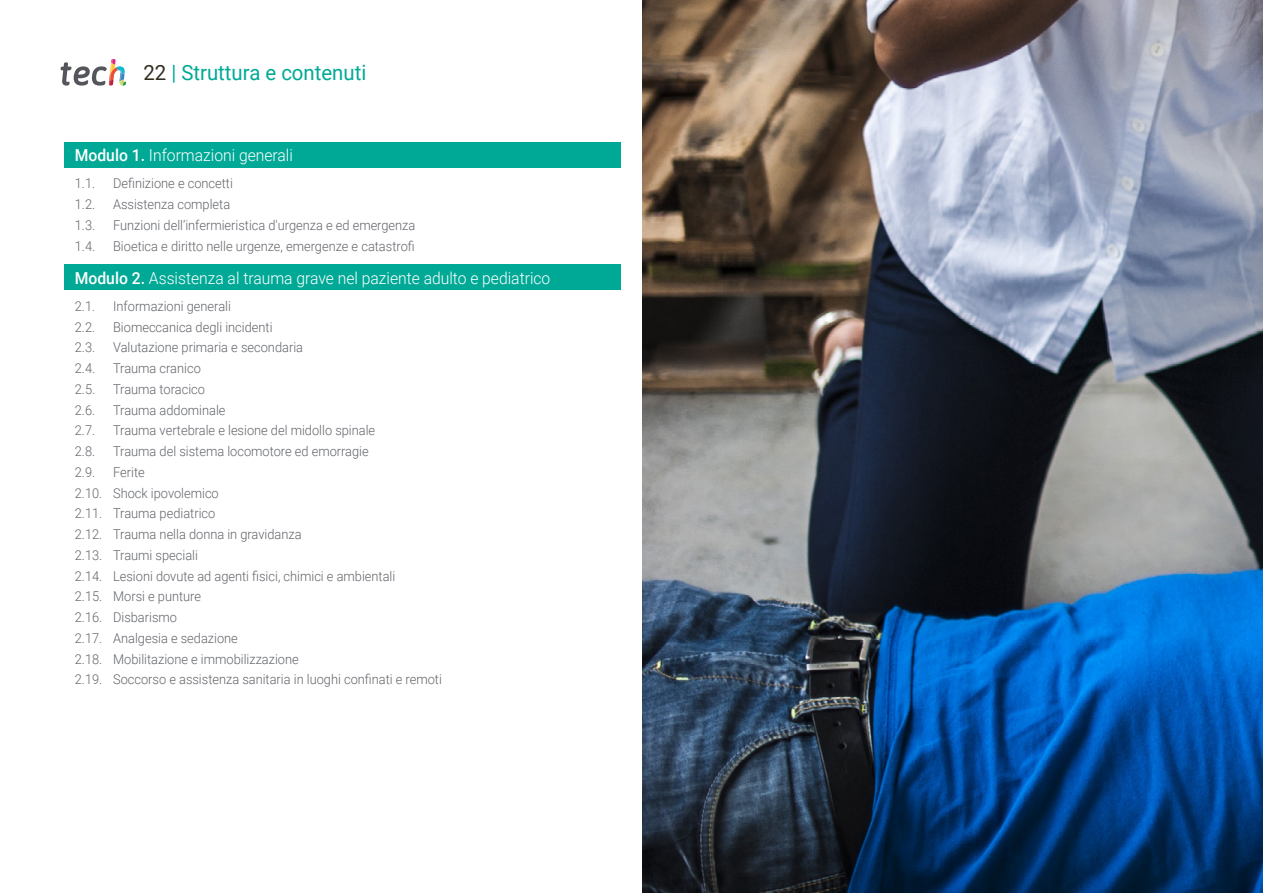
<style>
.page{position:relative;width:1263px;height:893px;background:#fff}
.page>*{position:absolute;margin:0;border:0;box-sizing:border-box;transform-origin:0 0}
.t1{font:21px "Roboto";color:#00a996}
.t2{font:300 16.5px "Roboto";color:#fff;scale:.95 1}
.t3{font:300 13.5px/20.7px "Roboto";color:#61646a;scale:.95 1}
.s1{color:#312e20}
.s2{font-weight:500}
</style>
<div class="page">
<div style="left:64px;top:142px;width:557px;height:25px;background:#00a996"></div>
<div style="left:64px;top:265px;width:557px;height:25px;background:#00a996"></div>
<svg style="left:61px;top:59px;width:65px;height:27px"></svg>
<img style="left:642px;top:0;width:621px;height:893px">
<h1 class="t1" style="left:144px;top:57px;width:224px"><span class="s1">22</span> | Struttura e contenuti</h1>
<p class="t2" style="left:75px;top:144px;width:231px"><span class="s2">Modulo 1.</span> Informazioni generali</p>
<p class="t3" style="left:75px;top:173px;width:23px">1.1.</p>
<p class="t3" style="left:113px;top:173px;width:128px">Definizione e concetti</p>
<p class="t3" style="left:75px;top:193px;width:23px">1.2.</p>
<p class="t3" style="left:113px;top:193px;width:125px">Assistenza completa</p>
<p class="t3" style="left:75px;top:214px;width:23px">1.3.</p>
<p class="t3" style="left:113px;top:214px;width:320px">Funzioni dell’infermieristica d'urgenza e ed emergenza</p>
<p class="t3" style="left:75px;top:235px;width:23px">1.4.</p>
<p class="t3" style="left:113px;top:235px;width:319px">Bioetica e diritto nelle urgenze, emergenze e catastrofi</p>
<p class="t2" style="left:75px;top:266px;width:502px"><span class="s2">Modulo 2.</span> Assistenza al trauma grave nel paziente adulto e pediatrico</p>
<p class="t3" style="left:75px;top:295px;width:23px">2.1.</p>
<p class="t3" style="left:113px;top:295px;width:126px">Informazioni generali</p>
<p class="t3" style="left:75px;top:316px;width:23px">2.2.</p>
<p class="t3" style="left:113px;top:316px;width:169px">Biomeccanica degli incidenti</p>
<p class="t3" style="left:75px;top:337px;width:23px">2.3.</p>
<p class="t3" style="left:113px;top:337px;width:201px">Valutazione primaria e secondaria</p>
<p class="t3" style="left:75px;top:357px;width:23px">2.4.</p>
<p class="t3" style="left:113px;top:357px;width:94px">Trauma cranico</p>
<p class="t3" style="left:75px;top:378px;width:23px">2.5.</p>
<p class="t3" style="left:113px;top:378px;width:98px">Trauma toracico</p>
<p class="t3" style="left:75px;top:399px;width:23px">2.6.</p>
<p class="t3" style="left:113px;top:399px;width:120px">Trauma addominale</p>
<p class="t3" style="left:75px;top:420px;width:23px">2.7.</p>
<p class="t3" style="left:113px;top:420px;width:277px">Trauma vertebrale e lesione del midollo spinale</p>
<p class="t3" style="left:75px;top:440px;width:23px">2.8.</p>
<p class="t3" style="left:113px;top:440px;width:271px">Trauma del sistema locomotore ed emorragie</p>
<p class="t3" style="left:75px;top:461px;width:23px">2.9.</p>
<p class="t3" style="left:75px;top:461px;width:388px;text-indent:38px">Ferite<br>2.10. Shock ipovolemico<br>2.11. Trauma pediatrico<br>2.12. Trauma nella donna in gravidanza<br>2.13. Traumi speciali<br>2.14. Lesioni dovute ad agenti fisici, chimici e ambientali<br>2.15. Morsi e punture<br>2.16. Disbarismo<br>2.17. Analgesia e sedazione<br>2.18. Mobilitazione e immobilizzazione<br>2.19. Soccorso e assistenza sanitaria in luoghi confinati e remoti</p>
</div>
